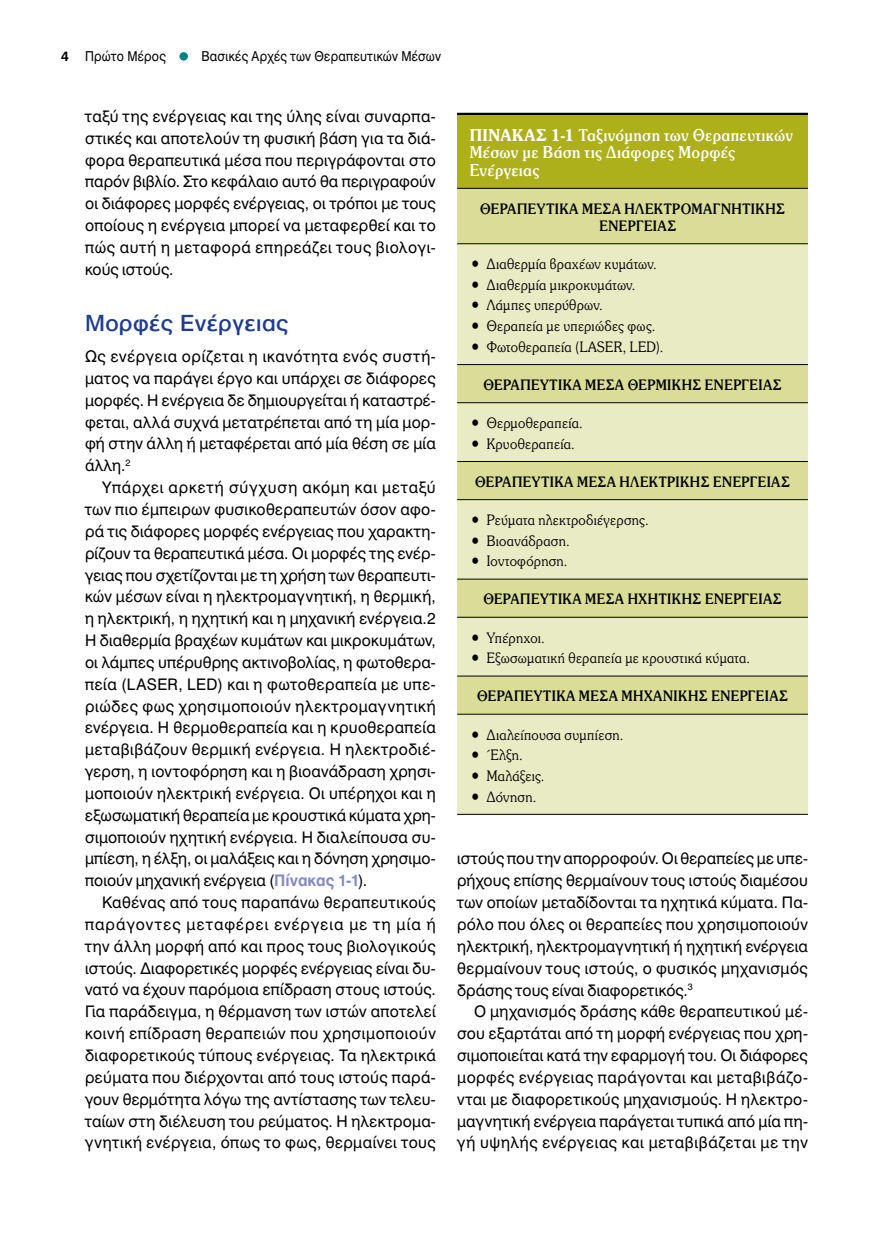
<style>
.page{position:relative;width:893px;height:1234px;background:#fff}
.page>*{position:absolute;margin:0;border:0;box-sizing:border-box;transform-origin:0 0}
.t1{font:500 24px "CF Helvetica";letter-spacing:.02em;color:#1f3c90}
.t2{font:18px/17.2px "UB Souvenir";letter-spacing:.015em;color:#fff;scale:.9 1}
.t3{font:15.75px/21.9px "UB Helvetica";letter-spacing:.02em;color:#000;text-align:justify}
.t4{font:300 15.75px "UB Souvenir";letter-spacing:.02em;color:#000;scale:.9 1}
.t5{font:15.75px/17.2px "UB Souvenir";letter-spacing:.035em;color:#000;scale:.9 1}
.t6{font:13.5px "UB Helvetica";letter-spacing:.02em;color:#000;scale:.9 1}
.s1{font-family:"UB Helvetica Bold"}
.s2{font-family:"UB Helvetica Bold";color:#848ac4}
.s3{font-family:"UB Souvenir Bold"}
</style>
<div class="page">
<div style="left:179px;top:52px;width:9px;height:9px;background:#008387;border-radius:50%"></div>
<div style="left:457px;top:114px;width:351px;height:74px;background:#adaf1b"></div>
<div style="left:457px;top:189px;width:351px;height:54px;background:#d9dd98"></div>
<svg style="left:457px;top:244px;width:351px;height:569px;background:#e3e5b7"></svg>
<hr style="left:457px;top:364px;width:351px;height:1px;background:#000">
<hr style="left:457px;top:499px;width:351px;height:1px;background:#000">
<hr style="left:457px;top:578px;width:351px;height:1px;background:#000">
<hr style="left:457px;top:616px;width:351px;height:1px;background:#000">
<hr style="left:457px;top:675px;width:351px;height:1px;background:#000">
<hr style="left:457px;top:402px;width:351px;height:1px;background:#000">
<hr style="left:457px;top:461px;width:351px;height:1px;background:#000">
<hr style="left:457px;top:113px;width:351px;height:2px;background:#000">
<hr style="left:457px;top:188px;width:351px;height:1px;background:#000">
<hr style="left:457px;top:243px;width:351px;height:1px;background:#000">
<hr style="left:457px;top:713px;width:351px;height:1px;background:#000">
<hr style="left:457px;top:813px;width:351px;height:1px;background:#000">
<p class="t6" style="left:61px;top:48px;width:118px"><span class="s1">4</span> Πρώτο Μέρος</p>
<p class="t6" style="left:201px;top:48px;width:268px">Βασικές Αρχές των Θεραπευτικών Μέσων</p>
<p class="t3" style="left:85px;top:105px;width:352px">ταξύ της ενέργειας και της ύλης είναι συναρπα&shy;στικές και αποτελούν τη φυσική βάση για τα διά&shy;φορα θεραπευτικά μέσα που περιγράφονται στο παρόν βιβλίο. Στο κεφάλαιο αυτό θα περιγραφούν οι διάφορες μορφές ενέργειας, οι τρόποι με τους οποίους η ενέργεια μπορεί να μεταφερθεί και το πώς αυτή η μεταφορά επηρεάζει τους βιολογι&shy;κούς ιστούς.</p>
<h1 class="t1" style="left:85px;top:310px;width:205px">Μορφές Ενέργειας</h1>
<p class="t3" style="left:85px;top:345px;width:352px">Ως ενέργεια ορίζεται η ικανότητα ενός συστή&shy;ματος να παράγει έργο και υπάρχει σε διάφορες μορφές. Η ενέργεια δε δημιουργείται ή καταστρέ&shy;φεται, αλλά συχνά μετατρέπεται από τη μία μορ&shy;φή στην άλλη ή μεταφέρεται από μία θέση σε μία άλλη.<sup>2</sup></p>
<p class="t3" style="left:85px;top:476px;width:352px;text-indent:17px">Υπάρχει αρκετή σύγχυση ακόμη και μεταξύ των πιο έμπειρων φυσικοθεραπευτών όσον αφο&shy;ρά τις διάφορες μορφές ενέργειας που χαρακτη&shy;ρίζουν τα θεραπευτικά μέσα. Οι μορφές της ενέρ&shy;γειας που σχετίζονται με τη χρήση των θεραπευτι&shy;κών μέσων είναι η ηλεκτρομαγνητική, η θερμική, η ηλεκτρική, η ηχητική και η μηχανική ενέργεια.2<br>Η διαθερμία βραχέων κυμάτων και μικροκυμάτων, οι λάμπες υπέρυθρης ακτινοβολίας, η φωτοθερα&shy;πεία (LASER, LED) και η φωτοθεραπεία με υπε&shy;ριώδες φως χρησιμοποιούν ηλεκτρομαγνητική ενέργεια. Η θερμοθεραπεία και η κρυοθεραπεία μεταβιβάζουν θερμική ενέργεια. Η ηλεκτροδιέ&shy;γερση, η ιοντοφόρηση και η βιοανάδραση χρησι&shy;μοποιούν ηλεκτρική ενέργεια. Οι υπέρηχοι και η εξωσωματική θεραπεία με κρουστικά κύματα χρη&shy;σιμοποιούν ηχητική ενέργεια. Η διαλείπουσα συ&shy;μπίεση, η έλξη, οι μαλάξεις και η δόνηση χρησιμο&shy;ποιούν μηχανική ενέργεια (<span class="s2">Πίνακας 1-1</span>).</p>
<p class="t3" style="left:85px;top:891px;width:352px;text-indent:17px">Καθένας από τους παραπάνω θεραπευτικούς παράγοντες μεταφέρει ενέργεια με τη μία ή την άλλη μορφή από και προς τους βιολογικούς ιστούς. Διαφορετικές μορφές ενέργειας είναι δυ&shy;νατό να έχουν παρόμοια επίδραση στους ιστούς.<br>Για παράδειγμα, η θέρμανση των ιστών αποτελεί κοινή επίδραση θεραπειών που χρησιμοποιούν διαφορετικούς τύπους ενέργειας. Τα ηλεκτρικά ρεύματα που διέρχονται από τους ιστούς παρά&shy;γουν θερμότητα λόγω της αντίστασης των τελευ&shy;ταίων στη διέλευση του ρεύματος. Η ηλεκτρομα&shy;γνητική ενέργεια, όπως το φως, θερμαίνει τους</p>
<p class="t2" style="left:470px;top:126px;width:361px"><span class="s3">ΠΙΝΑΚΑΣ 1-1</span> Ταξινόμηση των Θεραπευτικών<br>Μέσων με Βάση τις Διάφορες Μορφές<br>Ενέργειας</p>
<p class="t5" style="left:599px;top:200px;width:208px;text-indent:-119px">ΘΕΡΑΠΕΥΤΙΚΑ ΜΕΣΑ ΗΛΕΚΤΡΟΜΑΓΝΗΤΙΚΗΣ<br>ΕΝΕΡΓΕΙΑΣ</p>
<p class="t4" style="left:470px;top:255px;width:209px">• Διαθερμία βραχέων κυμάτων.</p>
<p class="t4" style="left:470px;top:275px;width:186px">• Διαθερμία μικροκυμάτων.</p>
<p class="t4" style="left:470px;top:296px;width:149px">• Λάμπες υπερύθρων.</p>
<p class="t4" style="left:470px;top:317px;width:208px">• Θεραπεία με υπεριώδες φως.</p>
<p class="t4" style="left:470px;top:337px;width:216px">• Φωτοθεραπεία (LASER, LED).</p>
<p class="t5" style="left:483px;top:376px;width:333px">ΘΕΡΑΠΕΥΤΙΚΑ ΜΕΣΑ ΘΕΡΜΙΚΗΣ ΕΝΕΡΓΕΙΑΣ</p>
<p class="t4" style="left:470px;top:414px;width:127px">• Θερμοθεραπεία.</p>
<p class="t4" style="left:470px;top:434px;width:118px">• Κρυοθεραπεία.</p>
<p class="t5" style="left:475px;top:473px;width:351px">ΘΕΡΑΠΕΥΤΙΚΑ ΜΕΣΑ ΗΛΕΚΤΡΙΚΗΣ ΕΝΕΡΓΕΙΑΣ</p>
<p class="t4" style="left:470px;top:511px;width:200px">• Ρεύματα ηλεκτροδιέγερσης.</p>
<p class="t4" style="left:470px;top:531px;width:112px">• Βιοανάδραση.</p>
<p class="t4" style="left:470px;top:552px;width:110px">• Ιοντοφόρηση.</p>
<p class="t5" style="left:483px;top:590px;width:333px">ΘΕΡΑΠΕΥΤΙΚΑ ΜΕΣΑ ΗΧΗΤΙΚΗΣ ΕΝΕΡΓΕΙΑΣ</p>
<p class="t4" style="left:470px;top:628px;width:85px">• Υπέρηχοι.</p>
<p class="t4" style="left:470px;top:649px;width:313px">• Εξωσωματική θεραπεία με κρουστικά κύματα.</p>
<p class="t5" style="left:477px;top:687px;width:347px">ΘΕΡΑΠΕΥΤΙΚΑ ΜΕΣΑ ΜΗΧΑΝΙΚΗΣ ΕΝΕΡΓΕΙΑΣ</p>
<p class="t4" style="left:470px;top:725px;width:172px">• Διαλείπουσα συμπίεση.</p>
<p class="t4" style="left:470px;top:746px;width:60px">• Έλξη.</p>
<p class="t4" style="left:470px;top:766px;width:84px">• Μαλάξεις.</p>
<p class="t4" style="left:470px;top:787px;width:75px">• Δόνηση.</p>
<p class="t3" style="left:457px;top:847px;width:352px">ιστούς που την απορροφούν. Οι θεραπείες με υπε&shy;ρήχους επίσης θερμαίνουν τους ιστούς διαμέσου των οποίων μεταδίδονται τα ηχητικά κύματα. Πα&shy;ρόλο που όλες οι θεραπείες που χρησιμοποιούν ηλεκτρική, ηλεκτρομαγνητική ή ηχητική ενέργεια θερμαίνουν τους ιστούς, ο φυσικός μηχανισμός δράσης τους είναι διαφορετικός.<sup>3</sup></p>
<p class="t3" style="left:457px;top:1000px;width:352px;text-indent:17px">Ο μηχανισμός δράσης κάθε θεραπευτικού μέ&shy;σου εξαρτάται από τη μορφή ενέργειας που χρη&shy;σιμοποιείται κατά την εφαρμογή του. Οι διάφορες μορφές ενέργειας παράγονται και μεταβιβάζο&shy;νται με διαφορετικούς μηχανισμούς. Η ηλεκτρο&shy;μαγνητική ενέργεια παράγεται τυπικά από μία πη&shy;γή υψηλής ενέργειας και μεταβιβάζεται με την</p>
</div>
